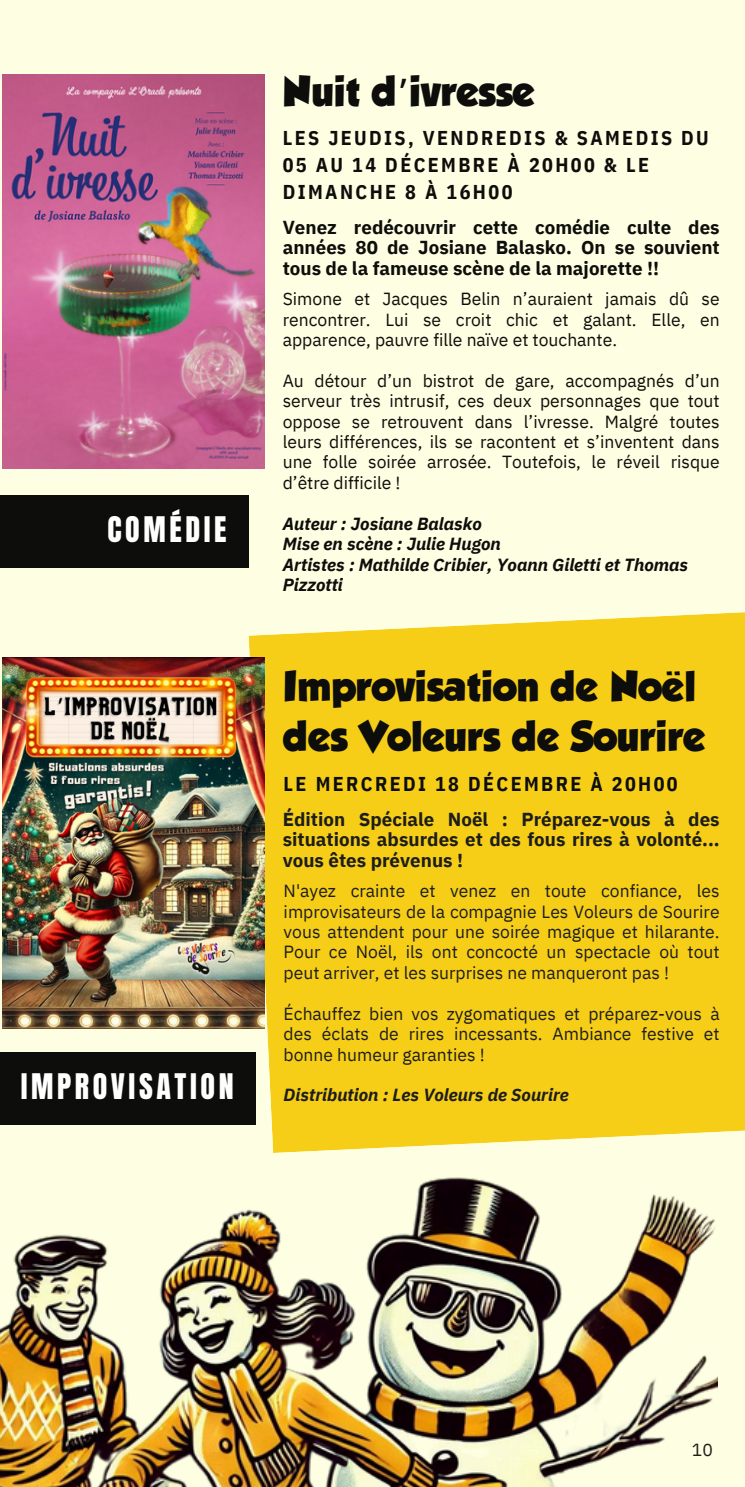
<style>
.page{position:relative;width:745px;height:1487px;background:#fff}
.page>*{position:absolute;margin:0;border:0;box-sizing:border-box;transform-origin:0 0}
.t1{font:37.25px/50.5px "GROBOLD";letter-spacing:.015em;color:#0d0d0b}
.t2{font:30px "Anton";letter-spacing:.12em;color:#fff}
.t3{font:700 20px/26.8px "IBM Plex Sans Cond";letter-spacing:.12em;color:#0d0d0b}
.t4{font:700 18.75px/20.5px "IBM Plex Sans";color:#0d0d0b;text-align:justify}
.t5{font:700 18.75px/20.5px "IBM Plex Sans";color:#1d1d1b;text-align:justify}
.t6{font:17.5px/20.5px "IBM Plex Sans";color:#0d0d0b;text-align:justify}
.t7{font:17.5px/20.5px "IBM Plex Sans";color:#1d1d1b;text-align:justify}
.t8{font:italic 700 17.5px/20.5px "IBM Plex Sans";color:#0d0d0b}
.t9{font:italic 700 17.5px "IBM Plex Sans";color:#1d1d1b}
.s1{font-family:"Noto Sans Gurmukhi"}
</style>
<div class="page">
<div style="left:0;top:0;width:744px;height:1487px;background:#fefee2"></div>
<img style="left:2px;top:75px;width:263px;height:393px">
<div style="left:248px;top:612px;width:496px;height:541px;background:#f6ce18"></div>
<img style="left:2px;top:657px;width:263px;height:371px">
<div style="left:0;top:495px;width:248px;height:73px;background:#0d0d0b"></div>
<div style="left:0;top:1052px;width:255px;height:73px;background:#0d0d0b"></div>
<img style="left:0;top:1177px;width:717px;height:310px">
<p class="t2" style="left:107px;top:508px;width:121px">COMÉDIE</p>
<p class="t2" style="left:21px;top:1065px;width:214px">IMPROVISATION</p>
<h3 class="t1" style="left:283px;top:70px;width:253px">Nuit d<span class="s1">’</span>ivresse</h3>
<h4 class="t3" style="left:283px;top:124px;width:427px">LES JEUDIS, VENDREDIS &amp; SAMEDIS DU<br>05 AU 14 DÉCEMBRE À 20H00 &amp; LE<br>DIMANCHE 8 À 16H00</h4>
<p class="t4" style="left:283px;top:216px;width:438px">Venez redécouvrir cette comédie culte des années 80 de Josiane Balasko. On se souvient tous de la fameuse scène de la majorette !!</p>
<h5 class="t6" style="left:283px;top:288px;width:438px">Simone et Jacques Belin n’auraient jamais dû se rencontrer. Lui se croit chic et galant. Elle, en apparence, pauvre fille naïve et touchante.</h5>
<h2 class="t6" style="left:283px;top:370px;width:438px">Au détour d’un bistrot de gare, accompagnés d’un serveur très intrusif, ces deux personnages que tout oppose se retrouvent dans l’ivresse. Malgré toutes leurs différences, ils se racontent et s’inventent dans une folle soirée arrosée. Toutefois, le réveil risque d’être difficile !</h2>
<h1 class="t8" style="left:283px;top:513px;width:407px">Auteur : Josiane Balasko<br>Mise en scène : Julie Hugon<br>Artistes : Mathilde Cribier, Yoann Giletti et Thomas<br>Pizzotti</h1>
<h4 class="t1" style="left:283px;top:664px;width:423px">Improvisation de Noël des Voleurs de Sourire</h4>
<p class="t3" style="left:283px;top:770px;width:395px">LE MERCREDI 18 DÉCEMBRE À 20H00</p>
<p class="t5" style="left:283px;top:808px;width:438px">Édition Spéciale Noël : Préparez-vous à des situations absurdes et des fous rires à volonté... vous êtes prévenus !</p>
<h5 class="t7" style="left:283px;top:880px;width:437px">N'ayez crainte et venez en toute confiance, les improvisateurs de la compagnie Les Voleurs de Sourire vous attendent pour une soirée magique et hilarante.<br>Pour ce Noël, ils ont concocté un spectacle où tout peut arriver, et les surprises ne manqueront pas !</h5>
<p class="t7" style="left:283px;top:1003px;width:437px">Échauffez bien vos zygomatiques et préparez-vous à des éclats de rires incessants. Ambiance festive et bonne humeur garanties !</p>
<h2 class="t9" style="left:283px;top:1083px;width:287px">Distribution : Les Voleurs de Sourire</h2>
<p class="t7" style="left:691px;top:1439px;width:23px">10</p>
</div>
